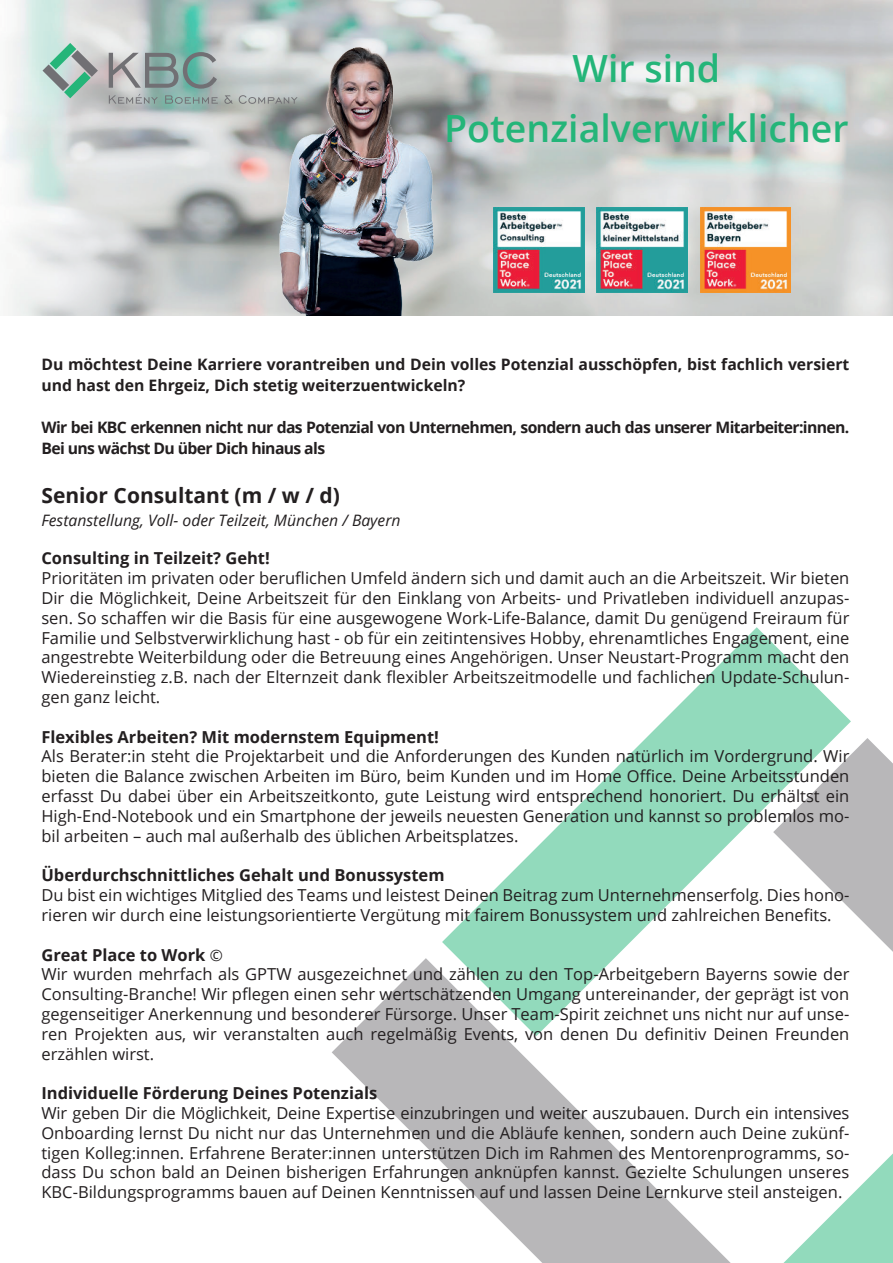
<style>
.page{position:relative;width:893px;height:1263px;background:#fff}
.page>*{position:absolute;margin:0;border:0;box-sizing:border-box;transform-origin:0 0}
.t1{font:600 37.5px/60px "Open Sans";color:#24b579;text-align:center}
.t2{font:700 21px "Open Sans";color:#231f20}
.t3{font:16.5px/19.8px "Open Sans";color:#231f20;text-align:justify}
.t4{font:700 16.5px "Open Sans";color:#231f20}
.t5{font:700 15.75px/21px "Open Sans";color:#231f20}
.t6{font:700 15.75px/21px "Open Sans";letter-spacing:-.04em;color:#231f20}
.t7{font:italic 15.75px "Open Sans";color:#231f20}
.s1{font-weight:700}
.s2{font-size:15.75px}
</style>
<div class="page">
<svg style="left:332px;top:958px;width:331px;height:305px;fill:#b8b7b9"></svg>
<svg style="left:851px;top:738px;width:42px;height:214px;background:#c2c1c3"></svg>
<svg style="left:663px;top:1153px;width:230px;height:110px"></svg>
<svg style="left:442px;top:627px;width:409px;height:409px"></svg>
<img style="left:0;top:0;width:893px;height:316px">
<img style="left:247px;top:43px;width:199px;height:273px">
<img style="left:700px;top:207px;width:91px;height:85px">
<img style="left:493px;top:207px;width:91px;height:85px">
<img style="left:596px;top:207px;width:91px;height:85px">
<svg style="left:43px;top:43px;width:55px;height:55px;background:#a1c0b6"></svg>
<svg style="left:109px;top:52px;width:189px;height:52px;background:#a9b6b4"></svg>
<h1 class="t1" style="left:444px;top:39px;width:406px">Wir sind<br>Potenzialverwirklicher</h1>
<p class="t5" style="left:41px;top:356px;width:809px">Du möchtest Deine Karriere vorantreiben und Dein volles Potenzial ausschöpfen, bist fachlich versiert und hast den Ehrgeiz, Dich stetig weiterzuentwickeln?</p>
<p class="t6" style="left:41px;top:419px;width:809px">Wir bei KBC erkennen nicht nur das Potenzial von Unternehmen, sondern auch das unserer Mitarbeiter:innen.<br>Bei uns wächst Du über Dich hinaus als</p>
<p class="t2" style="left:41px;top:487px;width:300px">Senior Consultant (m / w / d)</p>
<p class="t7" style="left:41px;top:514px;width:361px">Festanstellung, Voll- oder Teilzeit, München / Bayern</p>
<p class="t4" style="left:41px;top:552px;width:230px">Consulting in Teilzeit? Geht!</p>
<p class="t3" style="left:41px;top:568px;width:809px">Prioritäten im privaten oder beruflichen Umfeld ändern sich und damit auch an die Arbeitszeit. Wir bieten Dir die Möglichkeit, Deine Arbeitszeit für den Einklang von Arbeits- und Privatleben individuell anzupas&shy;sen. So schaffen wir die Basis für eine ausgewogene Work-Life-Balance, damit Du genügend Freiraum für Familie und Selbstverwirklichung hast - ob für ein zeitintensives Hobby, ehrenamtliches Engagement, eine angestrebte Weiterbildung oder die Betreuung eines Angehörigen. Unser Neustart-Programm macht den Wiedereinstieg z.B. nach der Elternzeit dank flexibler Arbeitszeitmodelle und fachlichen Update-Schulun&shy;gen ganz leicht.</p>
<p class="t4" style="left:41px;top:730px;width:399px">Flexibles Arbeiten? Mit modernstem Equipment!</p>
<p class="t3" style="left:41px;top:746px;width:809px">Als Berater:in steht die Projektarbeit und die Anforderungen des Kunden natürlich im Vordergrund. Wir bieten die Balance zwischen Arbeiten im Büro, beim Kunden und im Home Office. Deine Arbeitsstunden erfasst Du dabei über ein Arbeitszeitkonto, gute Leistung wird entsprechend honoriert. Du erhältst ein High-End-Notebook und ein Smartphone der jeweils neuesten Generation und kannst so problemlos mo&shy;bil arbeiten – auch mal außerhalb des üblichen Arbeitsplatzes.</p>
<p class="t4" style="left:41px;top:869px;width:405px">Überdurchschnittliches Gehalt und Bonussystem</p>
<p class="t3" style="left:41px;top:885px;width:809px">Du bist ein wichtiges Mitglied des Teams und leistest Deinen Beitrag zum Unternehmenserfolg. Dies hono&shy;rieren wir durch eine leistungsorientierte Vergütung mit fairem Bonussystem und zahlreichen Benefits.</p>
<p class="t3" style="left:41px;top:944px;width:809px;text-align:left"><span class="s1">Great Place to Work</span> <span class="s2">©<br></span>Wir wurden mehrfach als GPTW ausgezeichnet und zählen zu den Top-Arbeitgebern Bayerns sowie der Consulting-Branche! Wir pflegen einen sehr wertschätzenden Umgang untereinander, der geprägt ist von gegenseitiger Anerkennung und besonderer Fürsorge. Unser Team-Spirit zeichnet uns nicht nur auf unse&shy;ren Projekten aus, wir veranstalten auch regelmäßig Events, von denen Du definitiv Deinen Freunden erzählen wirst.</p>
<p class="t4" style="left:41px;top:1086px;width:337px">Individuelle Förderung Deines Potenzials</p>
<p class="t3" style="left:41px;top:1102px;width:809px">Wir geben Dir die Möglichkeit, Deine Expertise einzubringen und weiter auszubauen. Durch ein intensives Onboarding lernst Du nicht nur das Unternehmen und die Abläufe kennen, sondern auch Deine zukünf&shy;tigen Kolleg:innen. Erfahrene Berater:innen unterstützen Dich im Rahmen des Mentorenprogramms, so&shy;dass Du schon bald an Deinen bisherigen Erfahrungen anknüpfen kannst. Gezielte Schulungen unseres KBC-Bildungsprogramms bauen auf Deinen Kenntnissen auf und lassen Deine Lernkurve steil ansteigen.</p>
</div>
